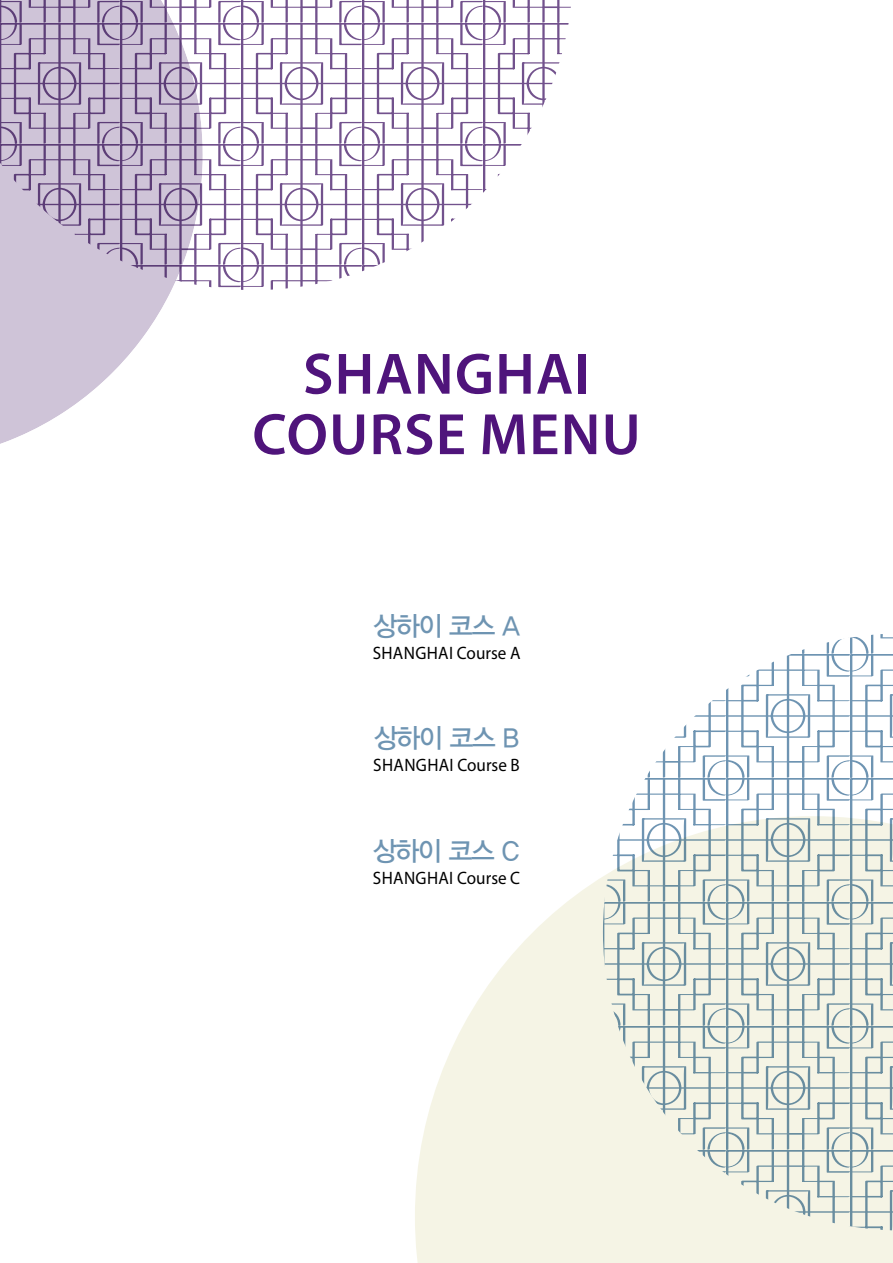
<style>
.page{position:relative;width:893px;height:1263px;background:#fff}
.page>*{position:absolute;margin:0;border:0;box-sizing:border-box;transform-origin:0 0}
.t1{font:600 58.8px/60.4px "Myriad Pro";letter-spacing:.02em;color:#4f147b;text-align:center}
.t2{font:27px "YDVYGO33";letter-spacing:-.04em;color:#6e94b2;scale:.95 1}
.t3{font:18px "Myriad Pro";letter-spacing:.02em;color:#000;scale:.95 1}
</style>
<div class="page">
<svg style="left:0;top:290px;width:171px;height:154px;fill:#cfc4d8"></svg>
<svg style="left:0;top:0;width:571px;height:290px"></svg>
<svg style="left:628px;top:634px;width:265px;height:182px"></svg>
<svg style="left:415px;top:816px;width:478px;height:447px;fill:#f5f4e5"></svg>
<h1 class="t1" style="left:252px;top:342px;width:390px">SHANGHAI<br>COURSE MENU</h1>
<h2 class="t2" style="left:374px;top:610px;width:155px">상하이 코스 A</h2>
<p class="t3" style="left:373px;top:642px;width:157px">SHANGHAI Course A</p>
<h2 class="t2" style="left:374px;top:723px;width:154px">상하이 코스 B</h2>
<p class="t3" style="left:373px;top:754px;width:156px">SHANGHAI Course B</p>
<h2 class="t2" style="left:373px;top:835px;width:156px">상하이 코스 C</h2>
<p class="t3" style="left:373px;top:867px;width:156px">SHANGHAI Course C</p>
</div>
